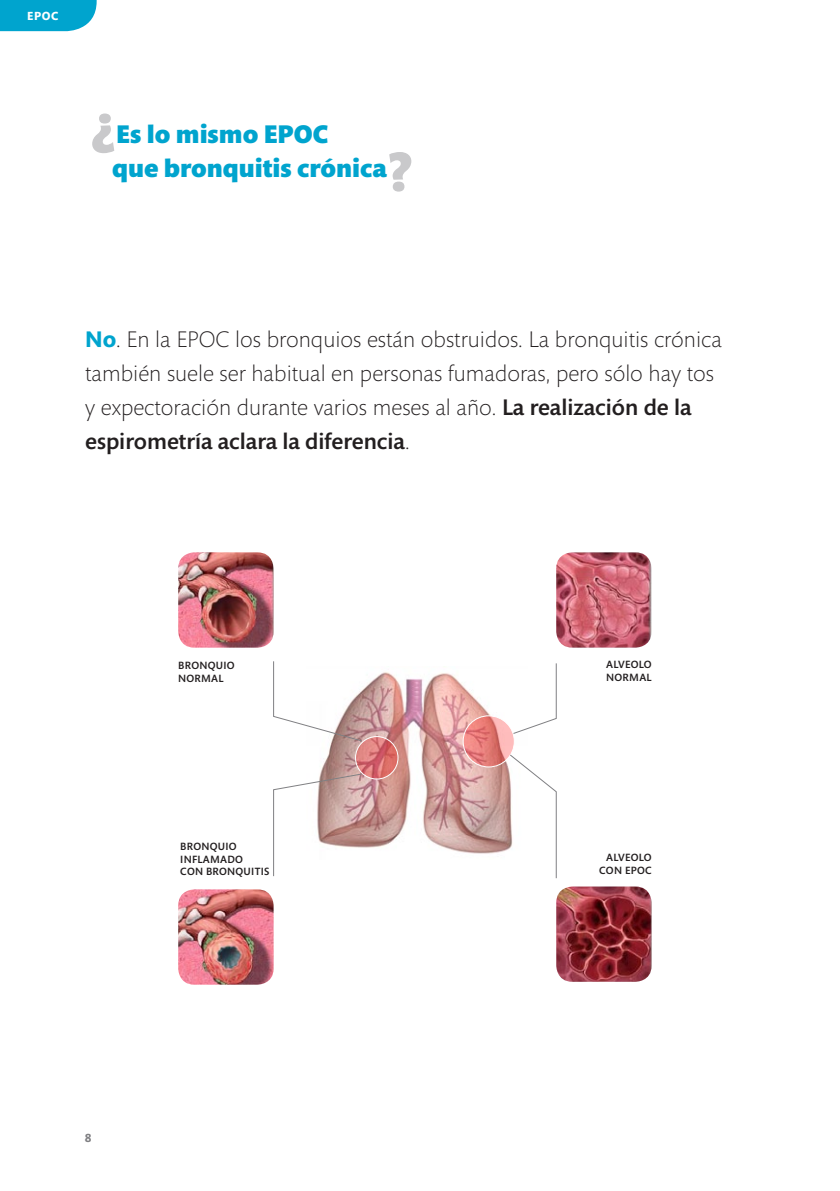
<style>
.page{position:relative;width:840px;height:1191px;background:#fff}
.page>*{position:absolute;margin:0;border:0;box-sizing:border-box;transform-origin:0 0}
.t1{font:900 26px "Mundo Sans Std";color:#00a4ce}
.t2{font:300 23px/34px "Mundo Sans Std";color:#231f20}
.t3{font:700 12px "Mundo Sans Std";color:#fff}
.t4{font:700 12px "Mundo Sans Std";color:#808083}
.t5{font:500 10.8px "Mundo Sans Std";letter-spacing:.025em;color:#231f20}
.s1{font-size:56px;color:#c9c9cb}
.s2{font-weight:700;color:#00a4ce}
.s3{font-weight:500}
</style>
<div class="page">
<div style="left:0;top:0;width:97px;height:31px;background:#00a4ce"></div>
<img style="left:320px;top:672px;width:191px;height:182px">
<svg style="left:355px;top:736px;width:43px;height:43px"></svg>
<div style="left:355px;top:736px;width:43px;height:43px;border:1px solid #fff;border-radius:50%"></div>
<svg style="left:463px;top:716px;width:51px;height:51px"></svg>
<div style="left:462px;top:715px;width:52px;height:52px;border:1px solid #fff;border-radius:50%"></div>
<img style="left:178px;top:889px;width:95px;height:95px">
<img style="left:556px;top:886px;width:95px;height:95px">
<img style="left:178px;top:552px;width:95px;height:95px">
<img style="left:556px;top:552px;width:95px;height:95px">
<svg style="left:273px;top:661px;width:89px;height:81px"></svg>
<svg style="left:512px;top:663px;width:45px;height:71px"></svg>
<svg style="left:273px;top:773px;width:89px;height:104px"></svg>
<svg style="left:508px;top:753px;width:49px;height:126px"></svg>
<p class="t3" style="left:27px;top:9px;width:33px">EPOC</p>
<p class="t1" style="left:91px;top:120px;width:239px"><span class="s1">¿</span>Es lo mismo EPOC</p>
<p class="t1" style="left:112px;top:154px;width:302px">que bronquitis crónica<span class="s1">?</span></p>
<p class="t2" style="left:85px;top:323px;width:638px"><span class="s2">No</span>. En la EPOC los bronquios están obstruidos. La bronquitis crónica también suele ser habitual en personas fumadoras, pero sólo hay tos y expectoración durante varios meses al año. <span class="s3">La realización de la espirometría aclara la diferencia</span>.</p>
<p class="t5" style="left:178px;top:660px;width:58px">BRONQUIO</p>
<p class="t5" style="left:178px;top:673px;width:47px">NORMAL</p>
<p class="t5" style="left:180px;top:840px;width:58px">BRONQUIO</p>
<p class="t5" style="left:180px;top:853px;width:64px">INFLAMADO</p>
<p class="t5" style="left:180px;top:866px;width:91px">CON BRONQUITIS</p>
<p class="t5" style="left:606px;top:659px;width:47px">ALVEOLO</p>
<p class="t5" style="left:606px;top:671px;width:47px">NORMAL</p>
<p class="t5" style="left:606px;top:851px;width:47px">ALVEOLO</p>
<p class="t5" style="left:599px;top:864px;width:54px">CON EPOC</p>
<p class="t4" style="left:85px;top:1131px;width:8px">8</p>
</div>
